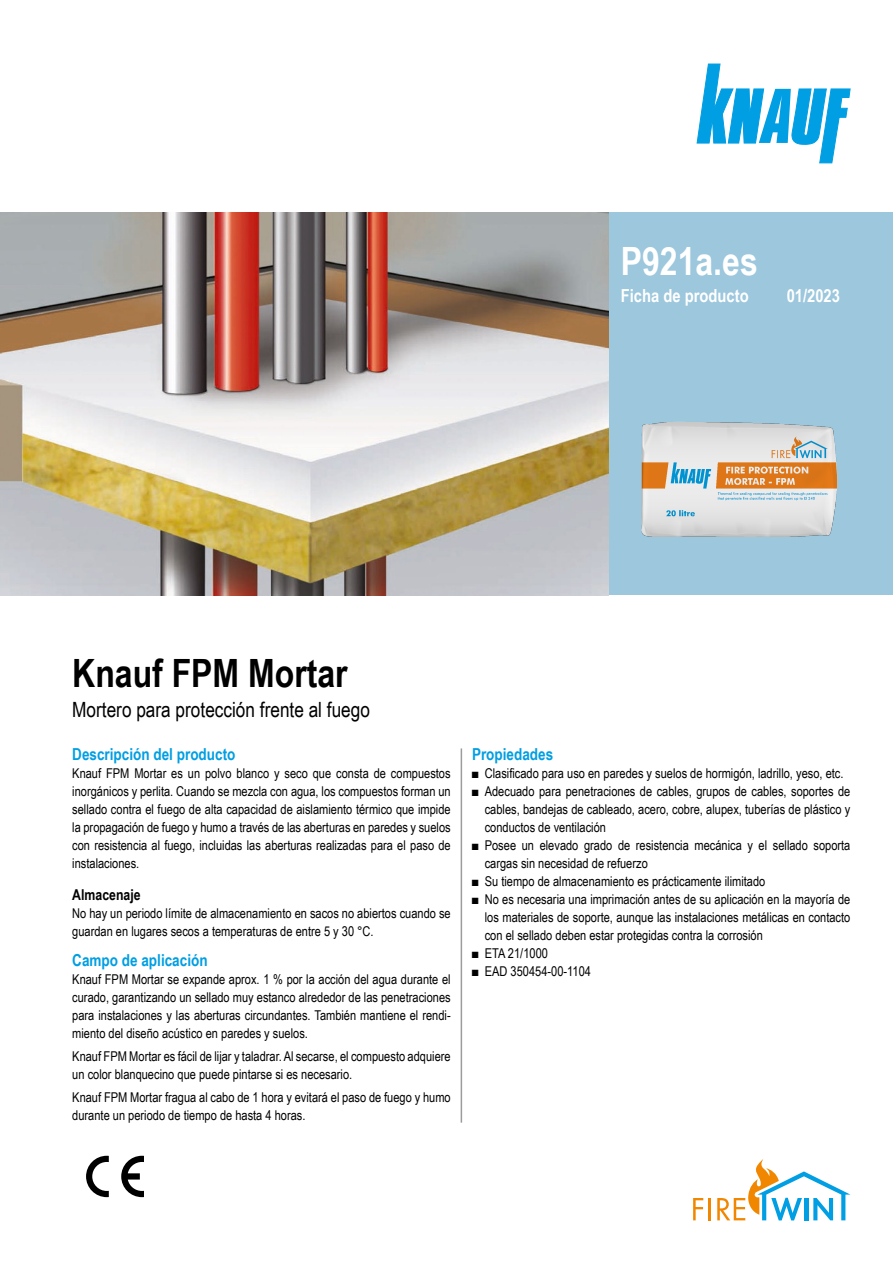
<style>
.page{position:relative;width:893px;height:1263px;background:#fff}
.page>*{position:absolute;margin:0;border:0;box-sizing:border-box;transform-origin:0 0}
.Línea_de_título_1{font:700 39px "Arial Narrow";color:#000}
.Portada_Título{font:700 39px "Arial Narrow";color:#fff}
.Línea_de_título_3{font:21px "Arial Narrow";color:#000}
.Portada_Descripción{font:700 18px "Arial Narrow";color:#fff}
.Redacción_Título_1{font:700 16.5px "Arial Narrow";color:#009ee3}
.Redacción_Título_2{font:700 15px "Arial Narrow";color:#000}
.Básico_mayor_espacio{font:13.5px/18px "Arial Narrow";color:#000;text-align:justify}
</style>
<div class="page">
<svg style="left:697px;top:64px;width:153px;height:99px"></svg>
<hr style="left:461px;top:748px;width:1px;height:375px;background:#9c9c9d">
<div style="left:608px;top:213px;width:285px;height:382px;background:#9cc7dd"></div>
<svg style="left:86px;top:1156px;width:23px;height:41px"></svg>
<svg style="left:121px;top:1156px;width:23px;height:41px"></svg>
<svg style="left:693px;top:1198px;width:10px;height:22px"></svg>
<hr style="left:708px;top:1198px;width:3px;height:22px;background:#f18700">
<svg style="left:717px;top:1159px;width:133px;height:61px"></svg>
<img style="left:0;top:213px;width:608px;height:382px">
<img style="left:641px;top:421px;width:197px;height:116px">
<p class="Portada_Título" style="left:621px;top:232px;width:138px">P921a.es</p>
<p class="Portada_Descripción" style="left:621px;top:282px;width:129px">Ficha de producto</p>
<p class="Portada_Descripción" style="left:787px;top:282px;width:55px">01/2023</p>
<p class="Línea_de_título_1" style="left:72px;top:644px;width:277px">Knauf FPM Mortar</p>
<p class="Línea_de_título_3" style="left:72px;top:694px;width:299px">Mortero para protección frente al fuego</p>
<p class="Redacción_Título_1" style="left:72px;top:742px;width:165px">Descripción del producto</p>
<p class="Básico_mayor_espacio" style="left:72px;top:764px;width:380px">Knauf FPM Mortar es un polvo blanco y seco que consta de compuestos inorgánicos y perlita. Cuando se mezcla con agua, los compuestos forman un sellado contra el fuego de alta capacidad de aislamiento térmico que impide la propagación de fuego y humo a través de las aberturas en paredes y suelos con resistencia al fuego, incluidas las aberturas realizadas para el paso de instalaciones.</p>
<p class="Redacción_Título_2" style="left:72px;top:884px;width:70px">Almacenaje</p>
<p class="Básico_mayor_espacio" style="left:72px;top:904px;width:380px">No hay un periodo límite de almacenamiento en sacos no abiertos cuando se guardan en lugares secos a temperaturas de entre 5 y 30 °C.</p>
<p class="Redacción_Título_1" style="left:72px;top:948px;width:137px">Campo de aplicación</p>
<p class="Básico_mayor_espacio" style="left:72px;top:970px;width:380px">Knauf FPM Mortar se expande aprox. 1 % por la acción del agua durante el curado, garantizando un sellado muy estanco alrededor de las penetraciones para instalaciones y las aberturas circundantes. También mantiene el rendi&shy;miento del diseño acústico en paredes y suelos.</p>
<p class="Básico_mayor_espacio" style="left:72px;top:1047px;width:380px">Knauf FPM Mortar es fácil de lijar y taladrar. Al secarse, el compuesto adquiere un color blanquecino que puede pintarse si es necesario.</p>
<p class="Básico_mayor_espacio" style="left:72px;top:1087px;width:380px">Knauf FPM Mortar fragua al cabo de 1 hora y evitará el paso de fuego y humo durante un periodo de tiempo de hasta 4 horas.</p>
<p class="Redacción_Título_1" style="left:472px;top:742px;width:83px">Propiedades</p>
<p class="Básico_mayor_espacio" style="left:472px;top:764px;width:373px">■ Clasificado para uso en paredes y suelos de hormigón, ladrillo, yeso, etc.</p>
<p class="Básico_mayor_espacio" style="left:485px;top:782px;width:367px;text-indent:-13px">■ Adecuado para penetraciones de cables, grupos de cables, soportes de cables, bandejas de cableado, acero, cobre, alupex, tuberías de plástico y conductos de ventilación</p>
<p class="Básico_mayor_espacio" style="left:485px;top:836px;width:367px;text-indent:-13px">■ Posee un elevado grado de resistencia mecánica y el sellado soporta cargas sin necesidad de refuerzo</p>
<p class="Básico_mayor_espacio" style="left:472px;top:872px;width:295px">■ Su tiempo de almacenamiento es prácticamente ilimitado</p>
<p class="Básico_mayor_espacio" style="left:485px;top:890px;width:367px;text-indent:-13px">■ No es necesaria una imprimación antes de su aplicación en la mayoría de los materiales de soporte, aunque las instalaciones metálicas en contacto con el sellado deben estar protegidas contra la corrosión</p>
<p class="Básico_mayor_espacio" style="left:472px;top:944px;width:77px">■ ETA 21/1000</p>
<p class="Básico_mayor_espacio" style="left:472px;top:962px;width:121px">■ EAD 350454-00-1104</p>
</div>
